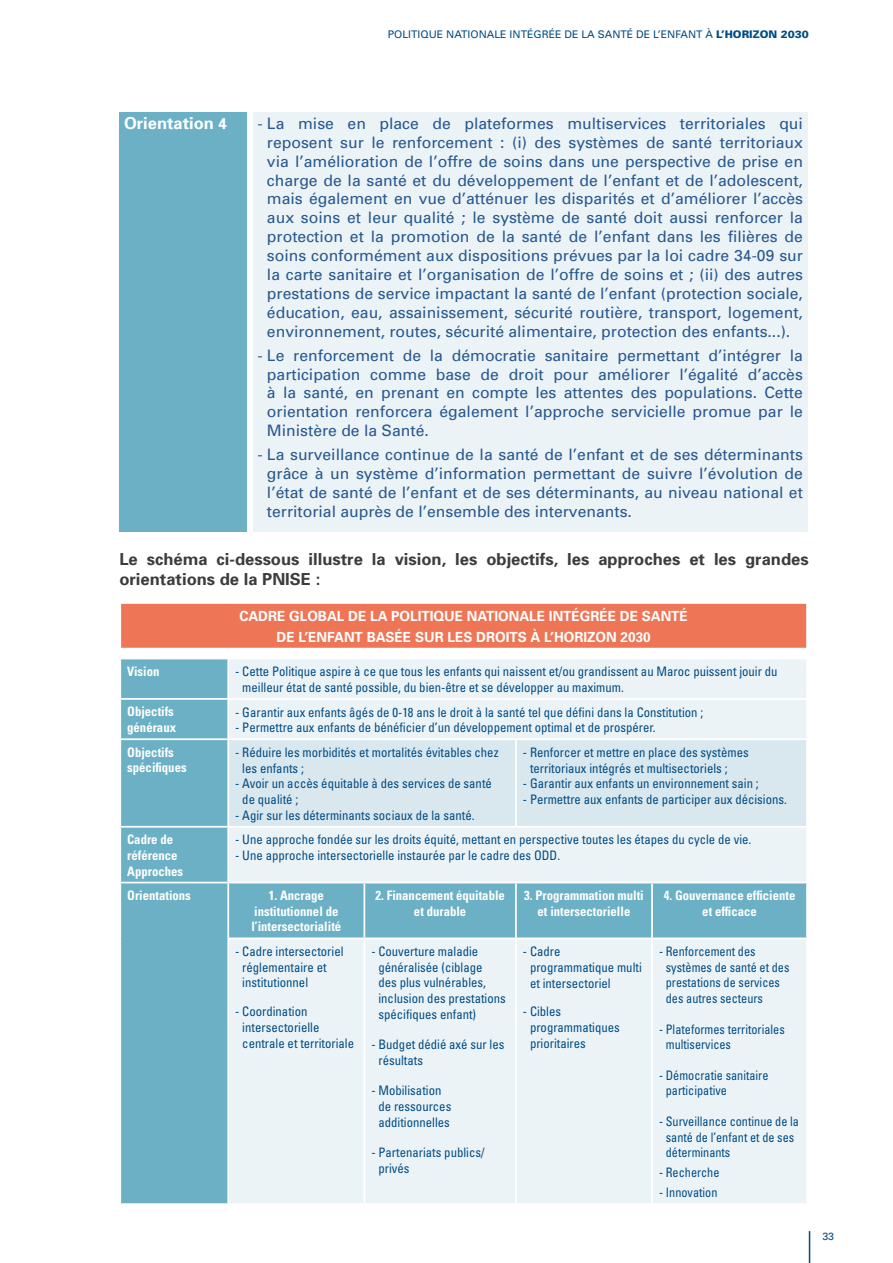
<style>
.page{position:relative;width:893px;height:1263px;background:#fff}
.page>*{position:absolute;margin:0;border:0;box-sizing:border-box;transform-origin:0 0}
.t1{font:700 16.65px/20px "Univers";color:#3c3c3b}
.t2{font:700 16.5px "Univers";color:#fff}
.t3{font:15.75px/18.9px "Univers";color:#28588e;text-align:justify}
.t4{font:700 13.95px/20.2px "Univers";color:#fff;text-align:center}
.t5{font:condensed 13.05px/15.8px "Univers";color:#004c84}
.t6{font:700 condensed 13.05px/15.8px "Univers";color:#fff;text-align:center}
.t7{font:condensed 13.05px/15.8px "Univers";color:#004c84;scale:.93 1}
.t8{font:10.5px "Univers";color:#004c84}
.s1{font-weight:900}
.s2{font-size:15.75px}
</style>
<div class="page">
<hr style="left:809px;top:1231px;width:1px;height:32px;background:#004c84">
<div style="left:119px;top:112px;width:127px;height:419px;background:#6bb0c5"></div>
<div style="left:253px;top:112px;width:555px;height:419px;background:#ecf3f7"></div>
<div style="left:120px;top:603px;width:687px;height:46px;background:#ee7656"></div>
<div style="left:121px;top:659px;width:106px;height:544px;background:#6bb0c5"></div>
<div style="left:229px;top:659px;width:577px;height:544px;background:#ecf3f7"></div>
<div style="left:229px;top:740px;width:577px;height:86px;background:#d9e7ee"></div>
<div style="left:229px;top:883px;width:577px;height:54px;background:#6bb0c5"></div>
<hr style="left:119px;top:602px;width:109px;height:2px;background:#fff">
<hr style="left:119px;top:604px;width:2px;height:44px;background:#fff">
<hr style="left:228px;top:602px;width:136px;height:2px;background:#fff">
<hr style="left:364px;top:602px;width:152px;height:2px;background:#fff">
<hr style="left:516px;top:602px;width:136px;height:2px;background:#fff">
<hr style="left:652px;top:602px;width:156px;height:2px;background:#fff">
<hr style="left:806px;top:604px;width:2px;height:44px;background:#fff">
<hr style="left:119px;top:648px;width:109px;height:1px;background:#fff">
<hr style="left:228px;top:648px;width:136px;height:1px;background:#fff">
<hr style="left:364px;top:648px;width:152px;height:1px;background:#fff">
<hr style="left:516px;top:648px;width:136px;height:1px;background:#fff">
<hr style="left:652px;top:648px;width:156px;height:1px;background:#fff">
<hr style="left:119px;top:698px;width:109px;height:2px;background:#fff">
<hr style="left:228px;top:698px;width:136px;height:2px;background:#fff">
<hr style="left:364px;top:698px;width:152px;height:2px;background:#fff">
<hr style="left:516px;top:698px;width:136px;height:2px;background:#fff">
<hr style="left:652px;top:698px;width:156px;height:2px;background:#fff">
<hr style="left:119px;top:738px;width:109px;height:2px;background:#fff">
<hr style="left:228px;top:738px;width:136px;height:2px;background:#fff">
<hr style="left:364px;top:738px;width:152px;height:2px;background:#fff">
<hr style="left:516px;top:738px;width:136px;height:2px;background:#fff">
<hr style="left:515px;top:740px;width:2px;height:86px;background:#fff">
<hr style="left:652px;top:738px;width:156px;height:2px;background:#fff">
<hr style="left:119px;top:826px;width:109px;height:2px;background:#fff">
<hr style="left:228px;top:826px;width:136px;height:2px;background:#fff">
<hr style="left:364px;top:826px;width:152px;height:2px;background:#fff">
<hr style="left:516px;top:826px;width:136px;height:2px;background:#fff">
<hr style="left:652px;top:826px;width:156px;height:2px;background:#fff">
<hr style="left:119px;top:882px;width:109px;height:1px;background:#fff">
<hr style="left:228px;top:882px;width:136px;height:1px;background:#fff">
<hr style="left:364px;top:882px;width:152px;height:1px;background:#fff">
<hr style="left:363px;top:883px;width:2px;height:54px;background:#fff">
<hr style="left:516px;top:882px;width:136px;height:1px;background:#fff">
<hr style="left:515px;top:883px;width:2px;height:54px;background:#fff">
<hr style="left:652px;top:882px;width:156px;height:1px;background:#fff">
<hr style="left:651px;top:883px;width:2px;height:54px;background:#fff">
<hr style="left:227px;top:937px;width:137px;height:2px;background:#fff">
<hr style="left:364px;top:937px;width:152px;height:2px;background:#fff">
<hr style="left:363px;top:939px;width:2px;height:264px;background:#fff">
<hr style="left:516px;top:937px;width:136px;height:2px;background:#fff">
<hr style="left:515px;top:939px;width:2px;height:264px;background:#fff">
<hr style="left:652px;top:937px;width:156px;height:2px;background:#fff">
<hr style="left:651px;top:939px;width:2px;height:264px;background:#fff">
<p class="t8" style="left:388px;top:28px;width:422px">POLITIQUE NATIONALE INTÉGRÉE DE LA SANTÉ DE L’ENFANT À <span class="s1">L’HORIZON 2030</span></p>
<p class="t2" style="left:124px;top:112px;width:104px">Orientation <span class="s2">4</span></p>
<p class="t3" style="left:267px;top:114px;width:538px;text-indent:-10px">- La mise en place de plateformes multiservices territoriales qui reposent sur le renforcement : (i) des systèmes de santé territoriaux via l’amélioration de l’offre de soins dans une perspective de prise en charge de la santé et du développement de l’enfant et de l’adolescent, mais également en vue d’atténuer les disparités et d’améliorer l’accès aux soins et leur qualité ; le système de santé doit aussi renforcer la protection et la promotion de la santé de l’enfant dans les filières de soins conformément aux dispositions prévues par la loi cadre 34-09 sur la carte sanitaire et l’organisation de l’offre de soins et ; (ii) des autres prestations de service impactant la santé de l’enfant (protection sociale, éducation, eau, assainissement, sécurité routière, transport, logement, environnement, routes, sécurité alimentaire, protection des enfants...).</p>
<p class="t3" style="left:267px;top:345px;width:538px;text-indent:-10px">- Le renforcement de la démocratie sanitaire permettant d’intégrer la participation comme base de droit pour améliorer l’égalité d’accès à la santé, en prenant en compte les attentes des populations. Cette orientation renforcera également l’approche servicielle promue par le Ministère de la Santé.</p>
<p class="t3" style="left:267px;top:445px;width:538px;text-indent:-10px">- La surveillance continue de la santé de l’enfant et de ses déterminants grâce à un système d’information permettant de suivre l’évolution de l’état de santé de l’enfant et de ses déterminants, au niveau national et territorial auprès de l’ensemble des intervenants.</p>
<p class="t1" style="left:119px;top:549px;width:691px">Le schéma ci-dessous illustre la vision, les objectifs, les approches et les grandes orientations de la PNISE :</p>
<p class="t4" style="left:239px;top:606px;width:450px">CADRE GLOBAL DE LA POLITIQUE NATIONALE INTÉGRÉE DE SANTÉ<br>DE L’ENFANT BASÉE SUR LES DROITS À L’HORIZON 2030</p>
<p class="t6" style="left:127px;top:663px;width:34px">Vision</p>
<p class="t5" style="left:242px;top:663px;width:537px;text-indent:-7px">- Cette Politique aspire à ce que tous les enfants qui naissent et/ou grandissent au Maroc puissent jouir du meilleur état de santé possible, du bien-être et se développer au maximum.</p>
<p class="t6" style="left:127px;top:704px;width:50px;text-align:left">Objectifs généraux</p>
<p class="t5" style="left:235px;top:704px;width:469px">- Garantir aux enfants âgés de 0-18 ans le droit à la santé tel que défini dans la Constitution ;</p>
<p class="t5" style="left:235px;top:719px;width:422px">- Permettre aux enfants de bénéficier d’un développement optimal et de prospérer.</p>
<p class="t6" style="left:127px;top:744px;width:61px;text-align:left">Objectifs spécifiques</p>
<p class="t5" style="left:242px;top:744px;width:258px;text-indent:-7px">- Réduire les morbidités et mortalités évitables chez les enfants ;</p>
<p class="t5" style="left:242px;top:775px;width:251px;text-indent:-7px">- Avoir un accès équitable à des services de santé de qualité ;</p>
<p class="t5" style="left:235px;top:807px;width:241px">- Agir sur les déterminants sociaux de la santé.</p>
<p class="t5" style="left:530px;top:744px;width:220px;text-indent:-7px">- Renforcer et mettre en place des systèmes territoriaux intégrés et multisectoriels ;</p>
<p class="t5" style="left:523px;top:775px;width:237px">- Garantir aux enfants un environnement sain ;</p>
<p class="t5" style="left:523px;top:791px;width:266px">- Permettre aux enfants de participer aux décisions.</p>
<p class="t6" style="left:127px;top:832px;width:57px;text-align:left">Cadre de référence<br>Approches</p>
<p class="t5" style="left:235px;top:831px;width:518px">- Une approche fondée sur les droits équité, mettant en perspective toutes les étapes du cycle de vie.</p>
<p class="t5" style="left:235px;top:847px;width:326px">- Une approche intersectorielle instaurée par le cadre des ODD.</p>
<p class="t6" style="left:127px;top:887px;width:65px">Orientations</p>
<p class="t6" style="left:251px;top:887px;width:91px">1. Ancrage institutionnel de l’intersectorialité</p>
<p class="t6" style="left:375px;top:887px;width:131px">2. Financement équitable et durable</p>
<p class="t6" style="left:524px;top:887px;width:121px">3. Programmation multi et intersectorielle</p>
<p class="t6" style="left:664px;top:887px;width:133px">4. Gouvernance efficiente et efficace</p>
<p class="t5" style="left:242px;top:943px;width:103px;text-indent:-7px">- Cadre intersectoriel réglementaire et institutionnel</p>
<p class="t5" style="left:242px;top:1003px;width:113px;text-indent:-7px">- Coordination intersectorielle centrale et territoriale</p>
<p class="t5" style="left:378px;top:943px;width:129px;text-indent:-7px">- Couverture maladie généralisée (ciblage<br>des plus vulnérables, inclusion des prestations spécifiques enfant)</p>
<p class="t5" style="left:378px;top:1036px;width:128px;text-indent:-7px">- Budget dédié axé sur les résultats</p>
<p class="t5" style="left:378px;top:1082px;width:74px;text-indent:-7px">- Mobilisation de ressources additionnelles</p>
<p class="t5" style="left:378px;top:1144px;width:108px;text-indent:-7px">- Partenariats publics/ privés</p>
<p class="t5" style="left:530px;top:943px;width:113px;text-indent:-7px">- Cadre programmatique multi et intersectoriel</p>
<p class="t5" style="left:530px;top:1003px;width:91px;text-indent:-7px">- Cibles programmatiques prioritaires</p>
<p class="t7" style="left:666px;top:943px;width:134px;text-indent:-7px">- Renforcement des systèmes de santé et des prestations de services des autres secteurs</p>
<p class="t7" style="left:666px;top:1021px;width:129px;text-indent:-7px">- Plateformes territoriales multiservices</p>
<p class="t7" style="left:666px;top:1067px;width:112px;text-indent:-7px">- Démocratie sanitaire participative</p>
<p class="t7" style="left:666px;top:1113px;width:145px;text-indent:-7px">- Surveillance continue de la santé de l’enfant et de ses déterminants</p>
<p class="t7" style="left:659px;top:1164px;width:67px">- Recherche</p>
<p class="t7" style="left:659px;top:1184px;width:64px">- Innovation</p>
<p class="t8" style="left:822px;top:1229px;width:13px">33</p>
</div>
